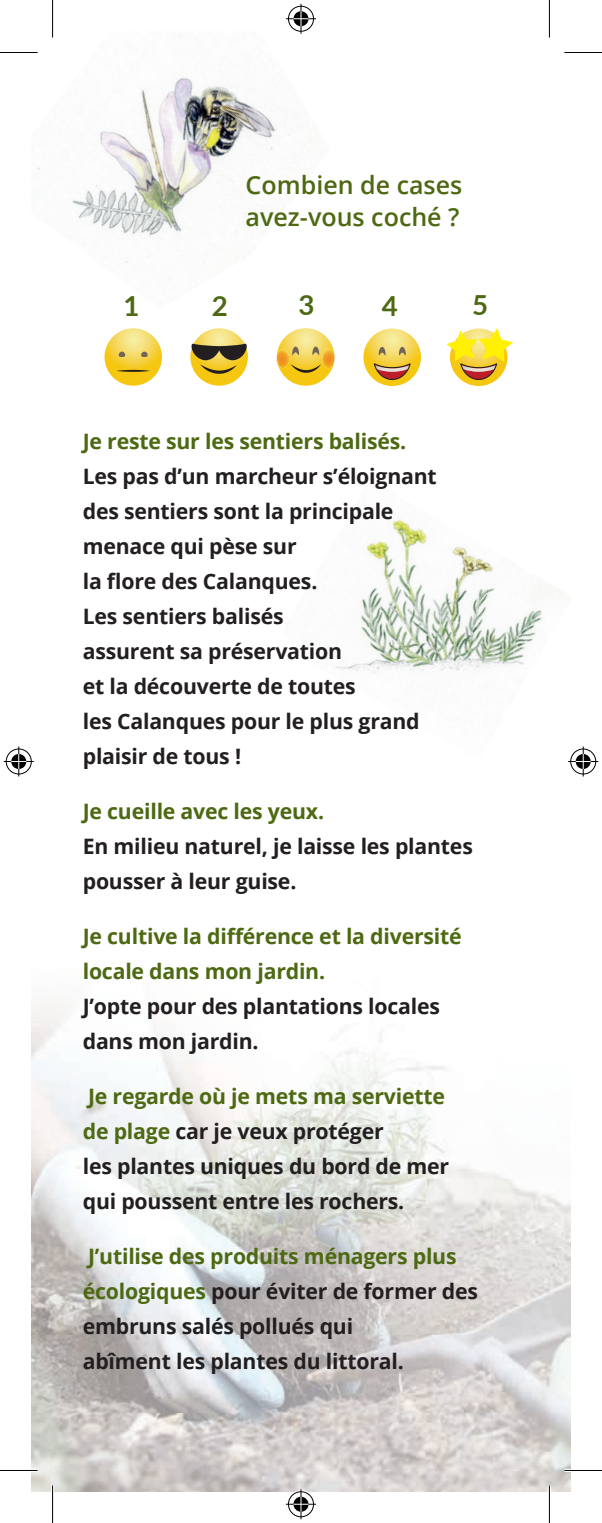
<style>
.page{position:relative;width:602px;height:1523px;background:#fff}
.page>*{position:absolute;margin:0;border:0;box-sizing:border-box;transform-origin:0 0}
.t1{font:700 27.5px "Lato";color:#4d6912}
.t2{font:600 25px/32.5px "Open Sans";color:#4d6912}
.t3{font:700 21.25px/35px "Open Sans";letter-spacing:-.01em;color:#231f20}
.t4{font:700 21.25px/35px "Open Sans";letter-spacing:-.01em;color:#4d6912}
.s1{color:#4d6912}
</style>
<div class="page">
<img style="left:31px;top:1007px;width:539px;height:484px">
<img style="left:37px;top:35px;width:279px;height:244px">
<svg style="left:363px;top:328px;width:57px;height:58px"></svg>
<svg style="left:372px;top:347px;width:39px;height:33px"></svg>
<svg style="left:276px;top:328px;width:59px;height:58px"></svg>
<img style="left:277px;top:350px;width:12px;height:18px">
<svg style="left:190px;top:328px;width:57px;height:58px"></svg>
<svg style="left:190px;top:342px;width:58px;height:32px;background:#a18a36"></svg>
<svg style="left:104px;top:328px;width:58px;height:58px;background:#f5d349"></svg>
<svg style="left:116px;top:370px;width:34px;height:2px"></svg>
<svg style="left:141px;top:351px;width:6px;height:6px"></svg>
<svg style="left:119px;top:351px;width:6px;height:6px"></svg>
<svg style="left:449px;top:328px;width:58px;height:58px"></svg>
<svg style="left:446px;top:328px;width:66px;height:52px"></svg>
<img style="left:335px;top:519px;width:220px;height:207px">
<hr style="left:0;top:51px;width:38px;height:3px;background:#fff">
<hr style="left:0;top:1468px;width:38px;height:3px;background:#fff">
<hr style="left:564px;top:1468px;width:37px;height:3px;background:#fff">
<hr style="left:51px;top:0;width:3px;height:37px;background:#fff">
<hr style="left:51px;top:1485px;width:3px;height:37px;background:#fff">
<hr style="left:547px;top:1485px;width:3px;height:37px;background:#fff">
<hr style="left:0;top:52px;width:38px;height:1px;background:#000">
<hr style="left:564px;top:52px;width:37px;height:1px;background:#000">
<hr style="left:0;top:1469px;width:38px;height:1px;background:#000">
<hr style="left:564px;top:1469px;width:37px;height:1px;background:#000">
<hr style="left:52px;top:0;width:1px;height:37px;background:#000">
<hr style="left:52px;top:1485px;width:1px;height:37px;background:#000">
<hr style="left:548px;top:0;width:1px;height:37px;background:#000">
<hr style="left:548px;top:1485px;width:1px;height:37px;background:#000">
<div style="left:286px;top:5px;width:29px;height:28px;border:3px solid #fff;border-radius:50%"></div>
<hr style="left:286px;top:17px;width:30px;height:3px;background:#fff">
<hr style="left:299px;top:4px;width:3px;height:30px;background:#fff">
<div style="left:291px;top:10px;width:19px;height:18px;border:3px solid #fff;border-radius:50%"></div>
<div style="left:288px;top:6px;width:25px;height:26px;border:1px solid #000;border-radius:50%"></div>
<hr style="left:286px;top:18px;width:30px;height:1px;background:#000">
<hr style="left:300px;top:4px;width:1px;height:30px;background:#000">
<svg style="left:293px;top:11px;width:15px;height:15px"></svg>
<div style="left:286px;top:1490px;width:29px;height:28px;border:3px solid #fff;border-radius:50%"></div>
<hr style="left:286px;top:1502px;width:30px;height:3px;background:#fff">
<hr style="left:299px;top:1489px;width:3px;height:30px;background:#fff">
<div style="left:291px;top:1495px;width:19px;height:18px;border:3px solid #fff;border-radius:50%"></div>
<div style="left:288px;top:1491px;width:25px;height:25px;border:1px solid #000;border-radius:50%"></div>
<hr style="left:286px;top:1503px;width:30px;height:1px;background:#000">
<hr style="left:300px;top:1489px;width:1px;height:30px;background:#000">
<svg style="left:293px;top:1496px;width:15px;height:15px"></svg>
<div style="left:5px;top:747px;width:28px;height:28px;border:3px solid #fff;border-radius:50%"></div>
<hr style="left:4px;top:760px;width:30px;height:3px;background:#fff">
<hr style="left:17px;top:746px;width:3px;height:30px;background:#fff">
<div style="left:10px;top:752px;width:18px;height:18px;border:3px solid #fff;border-radius:50%"></div>
<div style="left:6px;top:748px;width:26px;height:26px;border:1px solid #000;border-radius:50%"></div>
<hr style="left:4px;top:761px;width:30px;height:1px;background:#000">
<hr style="left:18px;top:746px;width:1px;height:30px;background:#000">
<svg style="left:11px;top:754px;width:15px;height:15px"></svg>
<div style="left:568px;top:747px;width:28px;height:28px;border:3px solid #fff;border-radius:50%"></div>
<hr style="left:567px;top:760px;width:30px;height:3px;background:#fff">
<hr style="left:581px;top:746px;width:3px;height:30px;background:#fff">
<div style="left:573px;top:752px;width:18px;height:18px;border:3px solid #fff;border-radius:50%"></div>
<div style="left:570px;top:748px;width:25px;height:26px;border:1px solid #000;border-radius:50%"></div>
<hr style="left:567px;top:761px;width:30px;height:1px;background:#000">
<hr style="left:582px;top:746px;width:1px;height:30px;background:#000">
<svg style="left:575px;top:754px;width:15px;height:15px"></svg>
<p class="t2" style="left:245px;top:168px;width:218px">Combien de cases avez-vous coché ?</p>
<p class="t1" style="left:123px;top:286px;width:18px">1</p>
<p class="t1" style="left:212px;top:286px;width:18px">2</p>
<p class="t1" style="left:298px;top:285px;width:18px">3</p>
<p class="t1" style="left:381px;top:285px;width:18px">4</p>
<p class="t1" style="left:471px;top:285px;width:18px">5</p>
<p class="t4" style="left:83px;top:423px;width:325px">Je reste sur les sentiers balisés.</p>
<p class="t3" style="left:83px;top:458px;width:355px">Les pas d’un marcheur s’éloignant des sentiers sont la principale menace qui pèse sur<br>la flore des Calanques.<br>Les sentiers balisés<br>assurent sa préservation<br>et la découverte de toutes<br>les Calanques pour le plus grand plaisir de tous !</p>
<p class="t4" style="left:83px;top:793px;width:242px">Je cueille avec les yeux.</p>
<p class="t3" style="left:83px;top:828px;width:391px">En milieu naturel, je laisse les plantes pousser à leur guise.</p>
<p class="t4" style="left:83px;top:918px;width:380px">Je cultive la différence et la diversité locale dans mon jardin.</p>
<p class="t3" style="left:83px;top:988px;width:358px">J’opte pour des plantations locales dans mon jardin.</p>
<p class="t3" style="left:83px;top:1078px;width:367px"><span class="s1">Je regarde où je mets ma serviette de plage</span> car je veux protéger<br>les plantes uniques du bord de mer qui poussent entre les rochers.</p>
<p class="t3" style="left:83px;top:1238px;width:396px"><span class="s1">J’utilise des produits ménagers plus écologiques</span> pour éviter de former des embruns salés pollués qui<br>abîment les plantes du littoral.</p>
</div>
